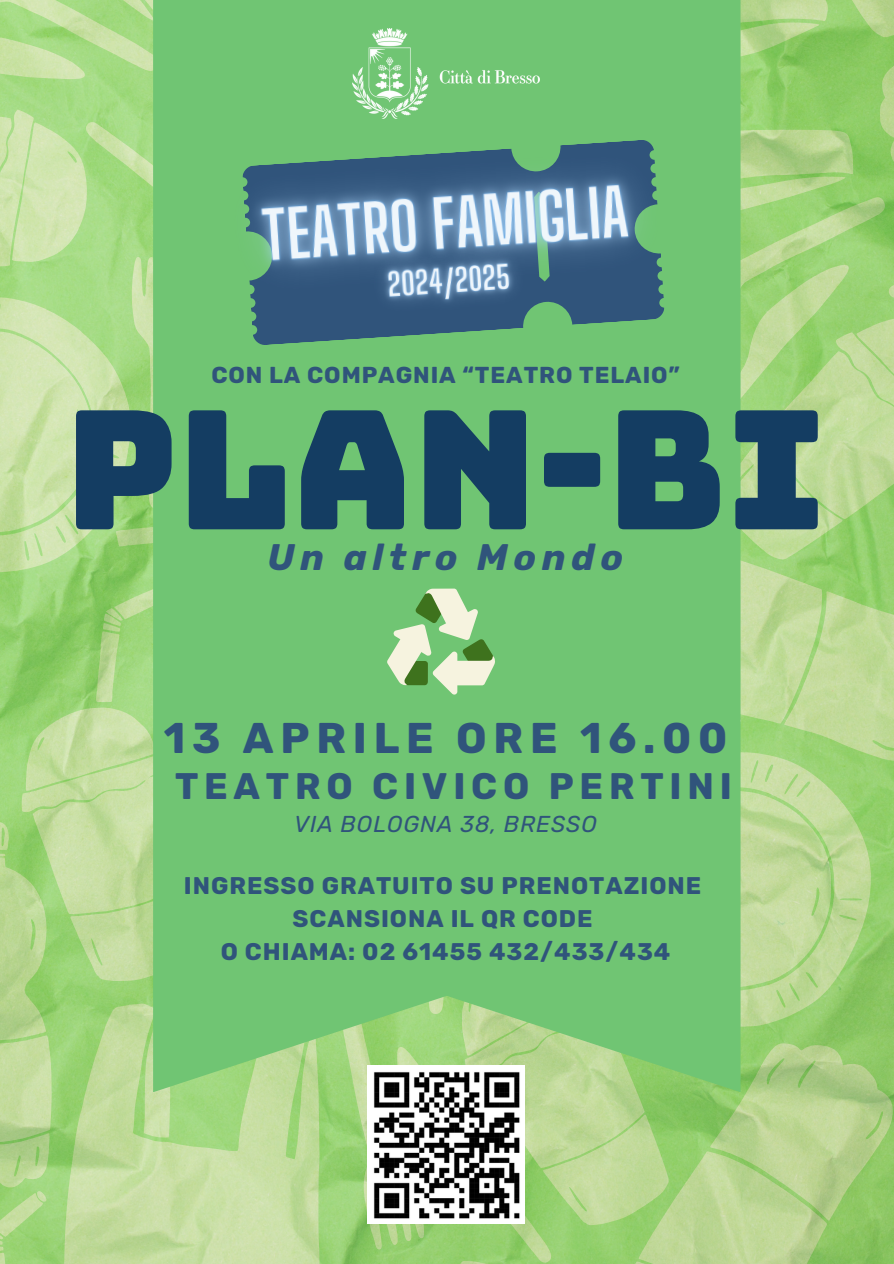
<style>
.page{position:relative;width:894px;height:1264px;background:#fff}
.page>*{position:absolute;margin:0;border:0;box-sizing:border-box;transform-origin:0 0}
.t1{font:165.15px "Bungee";color:#143d62}
.t2{font:700 42.75px "Rubik";letter-spacing:.16em;color:#30547b}
.t3{font:700 36.75px "Rubik";letter-spacing:.16em;color:#30547b}
.t4{font:italic 700 36.75px "Rubik";letter-spacing:.16em;color:#30547b}
.t5{font:700 24px/32.7px "Rubik";letter-spacing:.04em;color:#30547b;text-align:center}
.t6{font:700 22.95px "Rubik";letter-spacing:.04em;color:#30547b}
.t7{font:italic 22.95px "Rubik";letter-spacing:.04em;color:#30547b}
</style>
<div class="page">
<img style="left:0;top:0;width:893px;height:1263px">
<div style="left:153px;top:0;width:587px;height:1091px;background:#70c573"></div>
<img style="left:352px;top:28px;width:187px;height:66px">
<img style="left:367px;top:1065px;width:157px;height:158px">
<svg style="left:387px;top:588px;width:108px;height:106px;background:#9dcc91"></svg>
<img style="left:180px;top:94px;width:531px;height:261px">
<img style="left:347px;top:220px;width:204px;height:123px">
<p class="t6" style="left:211px;top:361px;width:470px">CON LA COMPAGNIA “TEATRO TELAIO”</p>
<p class="t1" style="left:65px;top:387px;width:763px">Plan-Bi</p>
<p class="t4" style="left:268px;top:535px;width:357px">Un altro Mondo</p>
<p class="t2" style="left:164px;top:713px;width:565px">13 APRILE ORE 16.00</p>
<h6 class="t3" style="left:175px;top:765px;width:558px">TEATRO CIVICO PERTINI</h6>
<p class="t7" style="left:294px;top:810px;width:304px">VIA BOLOGNA 38, BRESSO</p>
<p class="t5" style="left:184px;top:869px;width:518px">INGRESSO GRATUITO SU PRENOTAZIONE<br>SCANSIONA IL QR CODE<br>O CHIAMA: 02 61455 432/433/434</p>
</div>
